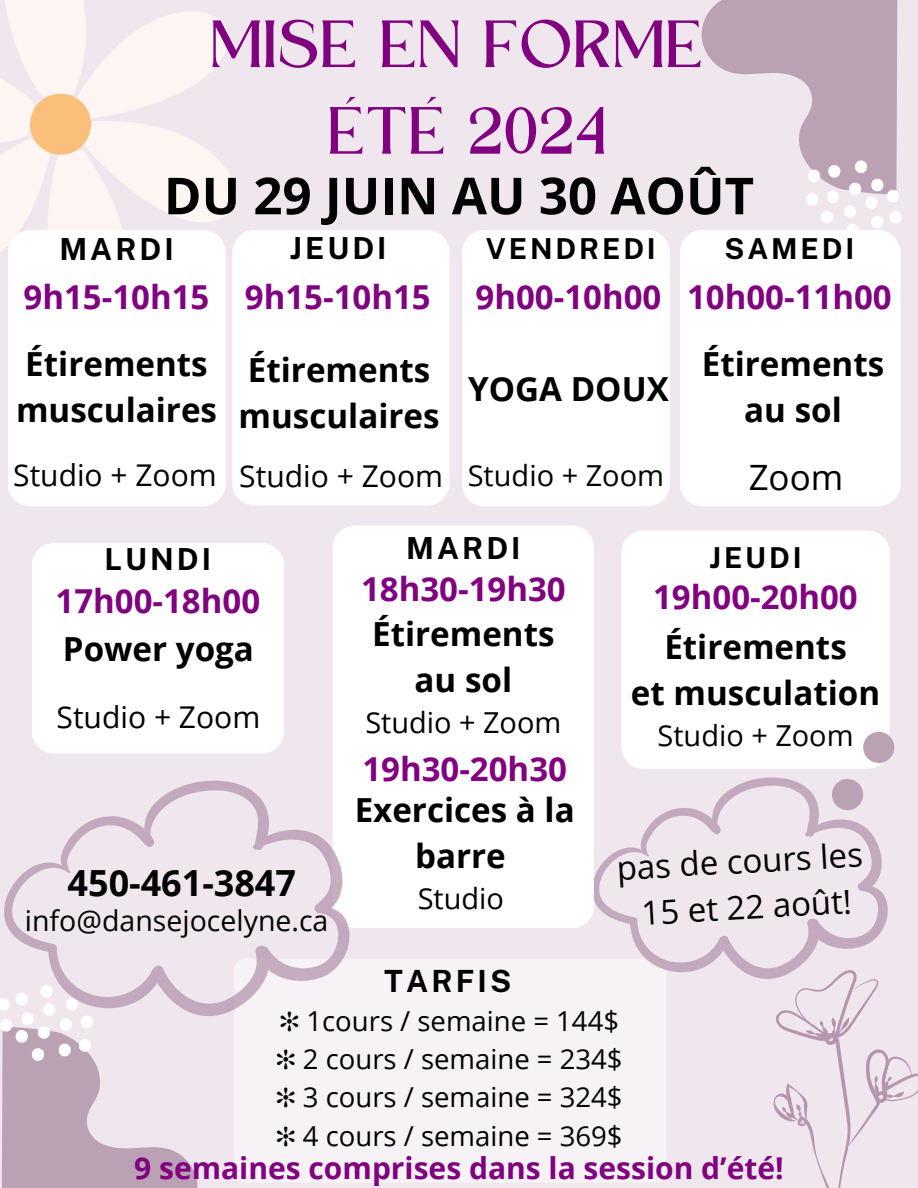
<style>
.page{position:relative;width:918px;height:1188px;background:#efe7ed}
.page>*{position:absolute;margin:0;border:0;box-sizing:border-box;transform-origin:0 0}
.t1{font:62.1px/86.7px "Kingred Serif";color:#800080;text-align:center}
.t2{font:700 51px "Open Sans";color:#000}
.t3{font:700 36px "Open Sans";color:#000}
.t4{font:34.95px "Open Sans";color:#000}
.t5{font:700 33.15px/46.2px "Open Sans";color:#000;text-align:center}
.t6{font:700 33px "Open Sans";color:#800080}
.t7{font:33px/46px "Open Sans";color:#000;text-align:center}
.t8{font:700 30.6px "Public Sans";letter-spacing:.1em;color:#000}
.t9{font:700 30.3px "Public Sans";letter-spacing:.1em;color:#000}
.t10{font:700 30px "Open Sans";color:#800080}
.t11{font:30px "Open Sans";color:#000}
.t12{font:28.95px "Open Sans";color:#000}
.t13{font:700 28.8px "Public Sans";letter-spacing:.1em;color:#000}
.t14{font:28.5px "Open Sans";color:#000}
.t15{font:27.45px "Open Sans";color:#000}
.s1{font-family:"Free Serif"}
</style>
<div class="page">
<svg style="left:701px;top:0;width:201px;height:230px"></svg>
<svg style="left:0;top:0;width:236px;height:316px"></svg>
<div style="left:8px;top:230px;width:217px;height:276px;background:#fff;border-radius:22px"></div>
<div style="left:32px;top:543px;width:252px;height:211px;background:#fff;border-radius:22px"></div>
<svg style="left:0;top:1025px;width:198px;height:163px"></svg>
<div style="left:234px;top:958px;width:432px;height:225px;background:#f6f2f5;border-radius:11px"></div>
<svg style="left:587px;top:777px;width:301px;height:202px"></svg>
<svg style="left:773px;top:970px;width:145px;height:218px"></svg>
<div style="left:232px;top:230px;width:218px;height:276px;background:#fff;border-radius:22px"></div>
<div style="left:462px;top:230px;width:208px;height:276px;background:#fff;border-radius:22px"></div>
<div style="left:333px;top:525px;width:261px;height:403px;background:#fff;border-radius:22px"></div>
<div style="left:621px;top:530px;width:268px;height:239px;background:#fff;border-radius:22px"></div>
<div style="left:680px;top:230px;width:221px;height:276px;background:#fff;border-radius:22px"></div>
<div style="left:832px;top:779px;width:31px;height:31px;background:#bba1b4;border-radius:50%"></div>
<div style="left:863px;top:732px;width:31px;height:31px;background:#bba1b4;border-radius:50%"></div>
<svg style="left:0;top:780px;width:351px;height:245px"></svg>
<h4 class="t1" style="left:212px;top:8px;width:495px">MISE EN FORME<br>ÉTÉ 2024</h4>
<h4 class="t2" style="left:164px;top:160px;width:592px">DU 29 JUIN AU 30 AOÛT</h4>
<h4 class="t9" style="left:59px;top:231px;width:116px">MARDI</h4>
<p class="t6" style="left:24px;top:273px;width:187px">9h15-10h15</p>
<p class="t5" style="left:16px;top:340px;width:203px;text-align:left">Étirements musculaires</p>
<h6 class="t9" style="left:290px;top:230px;width:98px">JEUDI</h6>
<h6 class="t13" style="left:486px;top:232px;width:171px">VENDREDI</h6>
<h3 class="t13" style="left:725px;top:231px;width:131px">SAMEDI</h3>
<h1 class="t6" style="left:245px;top:273px;width:187px">9h15-10h15</h1>
<h2 class="t5" style="left:239px;top:346px;width:203px;text-align:left">Étirements musculaires</h2>
<h4 class="t6" style="left:476px;top:273px;width:187px">9h00-10h00</h4>
<h4 class="t6" style="left:687px;top:273px;width:206px">10h00-11h00</h4>
<h4 class="t5" style="left:702px;top:340px;width:184px">Étirements au sol</h4>
<h6 class="t5" style="left:468px;top:365px;width:202px">YOGA DOUX</h6>
<p class="t11" style="left:13px;top:453px;width:205px">Studio + Zoom</p>
<h5 class="t11" style="left:239px;top:455px;width:205px">Studio + Zoom</h5>
<p class="t12" style="left:468px;top:455px;width:198px">Studio + Zoom</p>
<p class="t4" style="left:749px;top:453px;width:96px">Zoom</p>
<h6 class="t9" style="left:105px;top:542px;width:108px">LUNDI</h6>
<h5 class="t6" style="left:56px;top:578px;width:206px">17h00-18h00</h5>
<h4 class="t5" style="left:63px;top:625px;width:193px">Power yoga</h4>
<h4 class="t11" style="left:57px;top:696px;width:205px">Studio + Zoom</h4>
<h6 class="t3" style="left:68px;top:858px;width:230px">450-461-3847</h6>
<p class="t14" style="left:25px;top:901px;width:305px">info@dansejocelyne.ca</p>
<p class="t9" style="left:406px;top:530px;width:116px">MARDI</p>
<p class="t6" style="left:361px;top:566px;width:206px">18h30-19h30</p>
<h6 class="t5" style="left:372px;top:610px;width:184px">Étirements</h6>
<h4 class="t5" style="left:415px;top:656px;width:99px">au sol</h4>
<p class="t12" style="left:365px;top:702px;width:197px">Studio + Zoom</p>
<p class="t6" style="left:362px;top:746px;width:206px">19h30-20h30</p>
<p class="t5" style="left:355px;top:786px;width:222px">Exercices à la barre</p>
<p class="t12" style="left:418px;top:878px;width:88px">Studio</p>
<p class="t8" style="left:384px;top:962px;width:128px">TARFIS</p>
<h4 class="t13" style="left:710px;top:540px;width:93px">JEUDI</h4>
<h4 class="t6" style="left:653px;top:573px;width:206px">19h00-20h00</h4>
<h5 class="t5" style="left:631px;top:623px;width:251px">Étirements<br>et musculation</h5>
<h5 class="t12" style="left:658px;top:715px;width:197px">Studio + Zoom</h5>
<p class="t7" style="left:615px;top:844px;width:248px;rotate:-3deg">pas de cours les<br>15 et 22 août!</p>
<h6 class="t15" style="left:280px;top:1002px;width:341px"><span class="s1">✻</span> 1cours / semaine = 144$</h6>
<h4 class="t15" style="left:276px;top:1040px;width:348px"><span class="s1">✻</span> 2 cours / semaine = 234$</h4>
<h5 class="t15" style="left:276px;top:1078px;width:348px"><span class="s1">✻</span> 3 cours / semaine = 324$</h5>
<h6 class="t15" style="left:276px;top:1116px;width:348px"><span class="s1">✻</span> 4 cours / semaine = 369$</h6>
<h4 class="t10" style="left:134px;top:1147px;width:651px">9 semaines comprises dans la session d’été!</h4>
</div>
